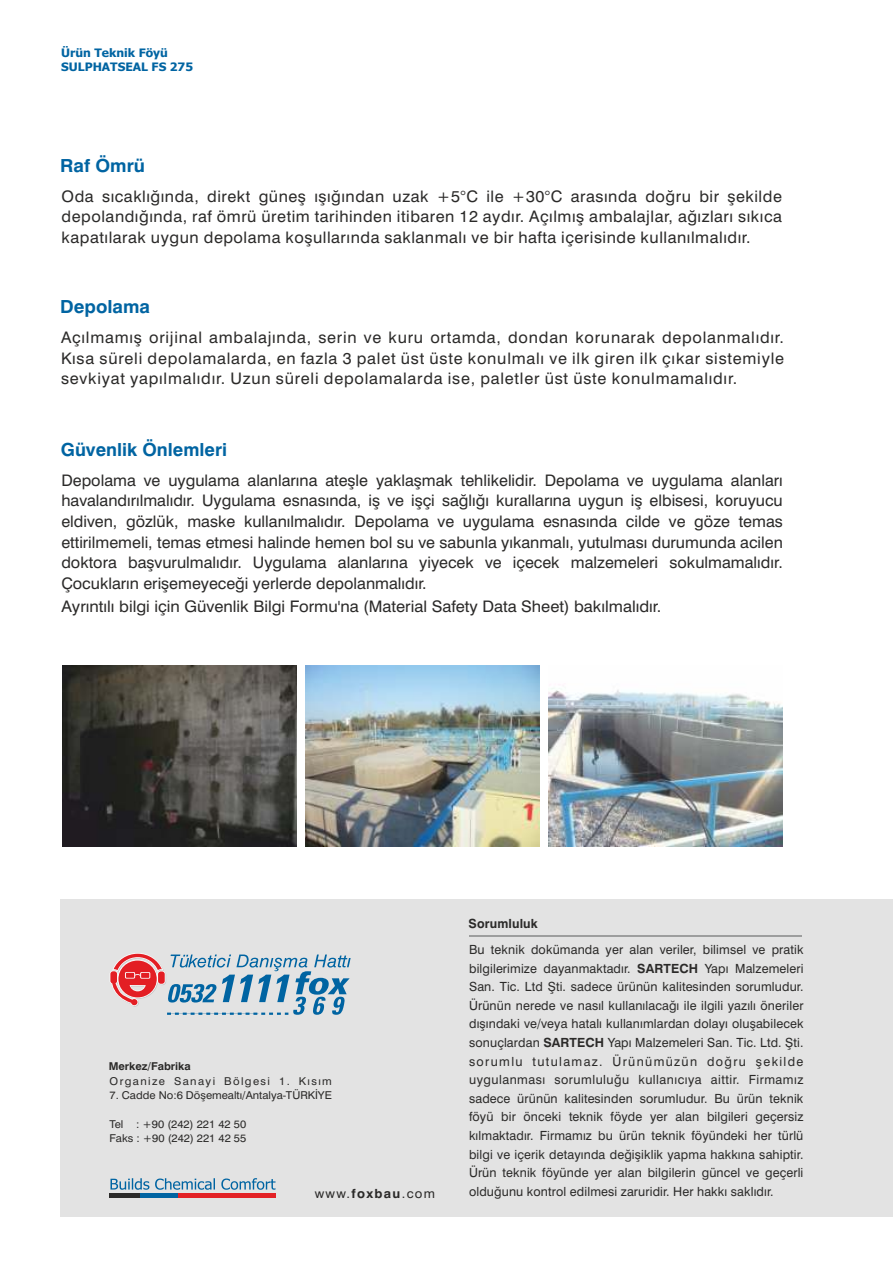
<style>
.page{position:relative;width:893px;height:1263px;background:#fff}
.page>*{position:absolute;margin:0;border:0;box-sizing:border-box;transform-origin:0 0}
.t1{font:700 18px "Swiss 721 BT";color:#0064a2}
.t2{font:700 18px "Swiss 721 BT";color:#0064a2;scale:1.04 1}
.t3{font:15.9px/20.7px "Swiss 721 BT";color:#2b2a29;text-align:justify}
.t4{font:15.9px "Swiss 721 BT";color:#2b2a29;scale:1.04 1}
.t5{font:12.6px/18.6px "Swiss 721 BT";letter-spacing:.01em;color:#2b2a29;text-align:justify}
.t6{font:12.6px "Swiss 721 BT";letter-spacing:.01em;color:#2b2a29;scale:1.04 1}
.t7{font:700 12.6px "Swiss 721 BT";letter-spacing:.01em;color:#2b2a29}
.t8{font:700 11.7px/14.1px "Tahoma";color:#0064a2;scale:1.04 1}
.t9{font:10.8px/14.1px "Swiss 721 BT";color:#2b2a29;scale:1.04 1}
.t10{font:10.8px "Swiss 721 BT";letter-spacing:.125em;color:#2b2a29;scale:1.04 1}
.t11{font:700 10.8px "Swiss 721 BT";color:#2b2a29;scale:1.04 1}
.s1{font-weight:700}
</style>
<div class="page">
<img style="left:305px;top:666px;width:234px;height:180px">
<img style="left:62px;top:666px;width:234px;height:180px">
<img style="left:548px;top:688px;width:234px;height:158px">
<div style="left:61px;top:899px;width:832px;height:318px;background:#e3e3e3"></div>
<hr style="left:469px;top:936px;width:333px;height:1px;background:#9d9e9e">
<svg style="left:110px;top:1178px;width:166px;height:12px"></svg>
<div style="left:110px;top:1193px;width:30px;height:5px;background:#2b2a29"></div>
<div style="left:140px;top:1193px;width:38px;height:5px;background:#0064a2"></div>
<div style="left:178px;top:1193px;width:98px;height:5px;background:#e32125"></div>
<svg style="left:110px;top:953px;width:241px;height:62px"></svg>
<p class="t8" style="left:61px;top:46px;width:128px">Ürün Teknik Föyü<br>SULPHATSEAL FS 275</p>
<p class="t2" style="left:60px;top:159px;width:83px">Raf Ömrü</p>
<p class="t3" style="left:62px;top:187px;width:722px">Oda sıcaklığında, direkt güneş ışığından uzak +5°C ile +30°C arasında doğru bir şekilde depolandığında, raf ömrü üretim tarihinden itibaren 12 aydır. Açılmış ambalajlar, ağızları sıkıca kapatılarak uygun depolama koşullarında saklanmalı ve bir hafta içerisinde kullanılmalıdır.</p>
<p class="t2" style="left:60px;top:299px;width:88px">Depolama</p>
<p class="t3" style="left:61px;top:328px;width:724px">Açılmamış orijinal ambalajında, serin ve kuru ortamda, dondan korunarak depolanmalıdır.<br>Kısa süreli depolamalarda, en fazla 3 palet üst üste konulmalı ve ilk giren ilk çıkar sistemiyle sevkiyat yapılmalıdır. Uzun süreli depolamalarda ise, paletler üst üste konulmamalıdır.</p>
<p class="t1" style="left:61px;top:442px;width:168px">Güvenlik Önlemleri</p>
<p class="t3" style="left:61px;top:471px;width:723px">Depolama ve uygulama alanlarına ateşle yaklaşmak tehlikelidir. Depolama ve uygulama alanları havalandırılmalıdır. Uygulama esnasında, iş ve işçi sağlığı kurallarına uygun iş elbisesi, koruyucu eldiven, gözlük, maske kullanılmalıdır. Depolama ve uygulama esnasında cilde ve göze temas ettirilmemeli, temas etmesi halinde hemen bol su ve sabunla yıkanmalı, yutulması durumunda acilen doktora başvurulmalıdır. Uygulama alanlarına yiyecek ve içecek malzemeleri sokulmamalıdır.<br>Çocukların erişemeyeceği yerlerde depolanmalıdır.</p>
<p class="t4" style="left:62px;top:600px;width:578px">Ayrıntılı bilgi için Güvenlik Bilgi Formu'na (Material Safety Data Sheet) bakılmalıdır.</p>
<p class="t11" style="left:109px;top:1061px;width:80px">Merkez/Fabrika</p>
<p class="t10" style="left:110px;top:1077px;width:215px">Organize Sanayi Bölgesi 1. Kısım</p>
<p class="t9" style="left:110px;top:1089px;width:215px">7. Cadde No:6 Döşemealtı/Antalya-TÜRKİYE</p>
<p class="t9" style="left:110px;top:1118px;width:133px">Tel : +90 (242) 221 42 50<br>Faks : +90 (242) 221 42 55</p>
<p class="t6" style="left:315px;top:1188px;width:117px">www.<span class="s1">foxbau</span>.com</p>
<p class="t7" style="left:469px;top:918px;width:71px">Sorumluluk</p>
<p class="t5" style="left:469px;top:941px;width:336px">Bu teknik dokümanda yer alan veriler, bilimsel ve pratik bilgilerimize dayanmaktadır. <span class="s1">SARTECH</span> Yapı Malzemeleri San. Tic. Ltd Şti. sadece ürünün kalitesinden sorumludur.<br>Ürünün nerede ve nasıl kullanılacağı ile ilgili yazılı öneriler dışındaki ve/veya hatalı kullanımlardan dolayı oluşabilecek sonuçlardan <span class="s1">SARTECH</span> Yapı Malzemeleri San. Tic. Ltd. Şti. sorumlu tutulamaz. Ürünümüzün doğru şekilde uygulanması sorumluluğu kullanıcıya aittir. Firmamız sadece ürünün kalitesinden sorumludur. Bu ürün teknik föyü bir önceki teknik föyde yer alan bilgileri geçersiz kılmaktadır. Firmamız bu ürün teknik föyündeki her türlü bilgi ve içerik detayında değişiklik yapma hakkına sahiptir.<br>Ürün teknik föyünde yer alan bilgilerin güncel ve geçerli olduğunu kontrol edilmesi zaruridir. Her hakkı saklıdır.</p>
</div>
